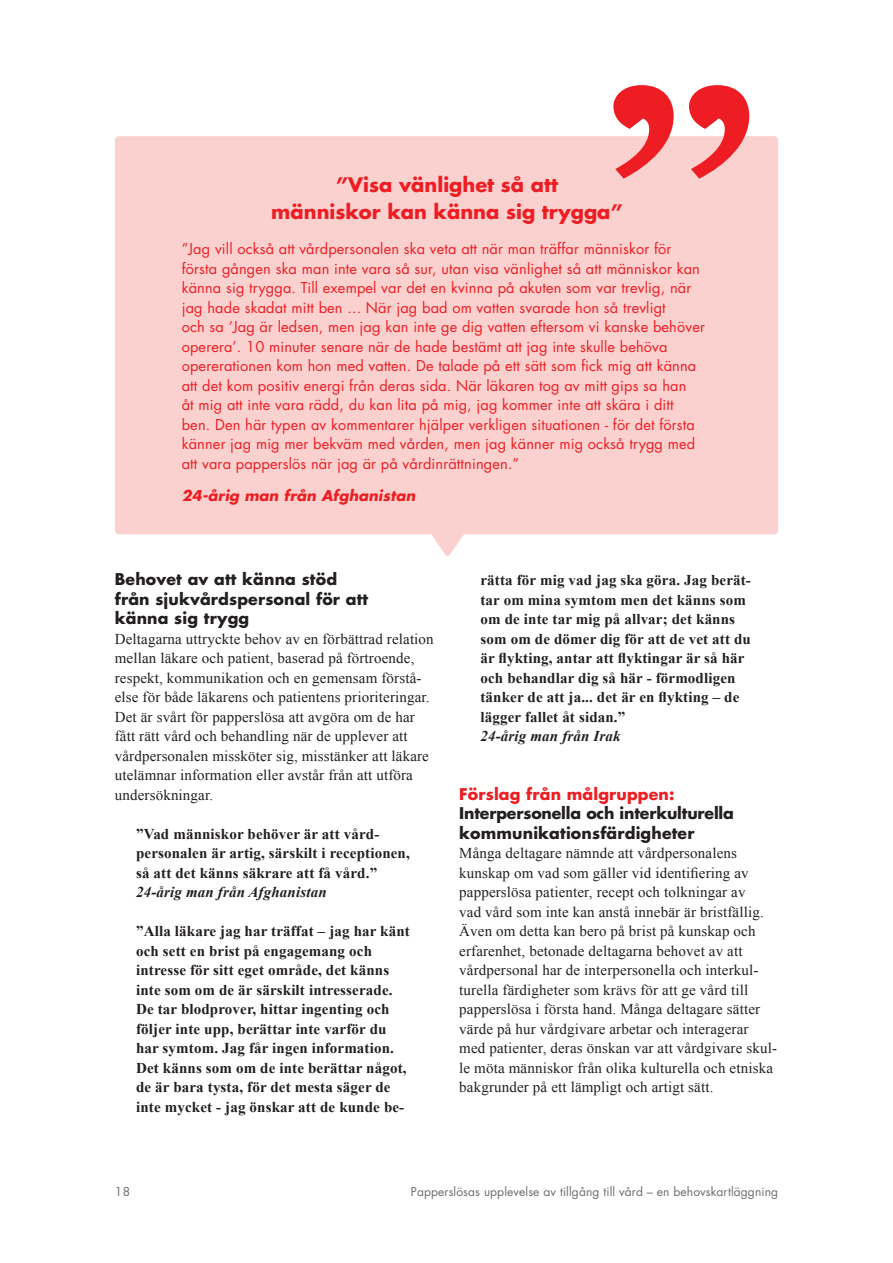
<style>
.page{position:relative;width:893px;height:1263px;background:#fff}
.page>*{position:absolute;margin:0;border:0;box-sizing:border-box;transform-origin:0 0}
.Citat___I_text{font:700 19.5px/27px "Futura Std";color:#ee1d23;text-align:center}
.Rubrik_3_-_10_5_pt{font:700 15.75px/19.5px "Futura Std";letter-spacing:.01em;color:#231f20}
.Bröd_citat_Times_Italic_bold_utan_linje{font:700 15px/19.5px "Times New Roman";letter-spacing:.01em;color:#231f20}
.Bröd_NY_utan_indrag{font:15px/19.5px "Times New Roman";letter-spacing:.01em;color:#231f20}
.Brödtext_-_Times_NR_indrag{font:15px/19.5px "Times New Roman";letter-spacing:.01em;color:#231f20}
.Bröd_-_Faktaruta_röd{font:14.55px/19.5px "Futura Std";letter-spacing:.01em;color:#ee1d23}
.Bröd_-_Faktaruta_röd-2{font:italic 700 14.55px "Futura Std";letter-spacing:.01em;color:#ee1d23}
.t1{font:12px "Futura Std";letter-spacing:.01em;color:#6c6d70}
.s1{font-style:italic}
.s2{color:#ee1d23}
</style>
<div class="page">
<div style="left:115px;top:136px;width:663px;height:398px;background:#fbd1d0;border-radius:4px"></div>
<svg style="left:424px;top:534px;width:46px;height:22px"></svg>
<svg style="left:613px;top:85px;width:136px;height:94px"></svg>
<p class="Citat___I_text" style="left:271px;top:171px;width:353px">”Visa vänlighet så att<br>människor kan känna sig trygga”</p>
<p class="Bröd_-_Faktaruta_röd" style="left:182px;top:239px;width:525px">”Jag vill också att vårdpersonalen ska veta att när man träffar människor för första gången ska man inte vara så sur, utan visa vänlighet så att människor kan känna sig trygga. Till exempel var det en kvinna på akuten som var trevlig, när jag hade skadat mitt ben ... När jag bad om vatten svarade hon så trevligt<br>och sa ’Jag är ledsen, men jag kan inte ge dig vatten eftersom vi kanske behöver operera’. 10 minuter senare när de hade bestämt att jag inte skulle behöva opererationen kom hon med vatten. De talade på ett sätt som fick mig att känna att det kom positiv energi från deras sida. När läkaren tog av mitt gips sa han<br>åt mig att inte vara rädd, du kan lita på mig, jag kommer inte att skära i ditt ben. Den här typen av kommentarer hjälper verkligen situationen - för det första känner jag mig mer bekväm med vården, men jag känner mig också trygg med att vara papperslös när jag är på vårdinrättningen.”</p>
<p class="Bröd_-_Faktaruta_röd-2" style="left:182px;top:486px;width:235px">24-årig man från Afghanistan</p>
<p class="Rubrik_3_-_10_5_pt" style="left:115px;top:569px;width:255px">Behovet av att känna stöd från sjukvårdspersonal för att känna sig trygg</p>
<p class="Brödtext_-_Times_NR_indrag" style="left:115px;top:629px;width:320px">Deltagarna uttryckte behov av en förbättrad relation mellan läkare och patient, baserad på förtroende, respekt, kommunikation och en gemensam förstå&shy;else för både läkarens och patientens prioriteringar.<br>Det är svårt för papperslösa att avgöra om de har fått rätt vård och behandling när de upplever att vårdpersonalen missköter sig, misstänker att läkare utelämnar information eller avstår från att utföra undersökningar.</p>
<p class="Bröd_citat_Times_Italic_bold_utan_linje" style="left:136px;top:823px;width:275px">”Vad människor behöver är att vård&shy;personalen är artig, särskilt i receptionen, så att det känns säkrare att få vård.” <span class="s1">24-årig man från Afghanistan</span></p>
<p class="Bröd_citat_Times_Italic_bold_utan_linje" style="left:136px;top:921px;width:275px">”Alla läkare jag har träffat – jag har känt och sett en brist på engagemang och intresse för sitt eget område, det känns inte som om de är särskilt intresserade.<br>De tar blodprover, hittar ingenting och följer inte upp, berättar inte varför du har symtom. Jag får ingen information.<br>Det känns som om de inte berättar något, de är bara tysta, för det mesta säger de inte mycket - jag önskar att de kunde be-</p>
<p class="Bröd_citat_Times_Italic_bold_utan_linje" style="left:480px;top:570px;width:272px">rätta för mig vad jag ska göra. Jag berät&shy;tar om mina symtom men det känns som om de inte tar mig på allvar; det känns som om de dömer dig för att de vet att du är flykting, antar att flyktingar är så här och behandlar dig så här - förmodligen tänker de att ja... det är en flykting – de lägger fallet åt sidan.”<br><span class="s1">24-årig man från Irak</span></p>
<p class="Rubrik_3_-_10_5_pt" style="left:459px;top:784px;width:276px"><span class="s2">Förslag från målgruppen:<br></span>Interpersonella och interkulturella kommunikationsfärdigheter</p>
<p class="Bröd_NY_utan_indrag" style="left:459px;top:843px;width:319px">Många deltagare nämnde att vårdpersonalens kunskap om vad som gäller vid identifiering av papperslösa patienter, recept och tolkningar av<br>vad vård som inte kan anstå innebär är bristfällig.<br>Även om detta kan bero på brist på kunskap och erfarenhet, betonade deltagarna behovet av att vårdpersonal har de interpersonella och interkul&shy;turella färdigheter som krävs för att ge vård till papperslösa i första hand. Många deltagare sätter värde på hur vårdgivare arbetar och interagerar med patienter, deras önskan var att vårdgivare skul&shy;le möta människor från olika kulturella och etniska bakgrunder på ett lämpligt och artigt sätt.</p>
<p class="t1" style="left:115px;top:1184px;width:17px">18</p>
<p class="t1" style="left:411px;top:1184px;width:369px">Papperslösas upplevelse av tillgång till vård – en behovskartläggning</p>
</div>
